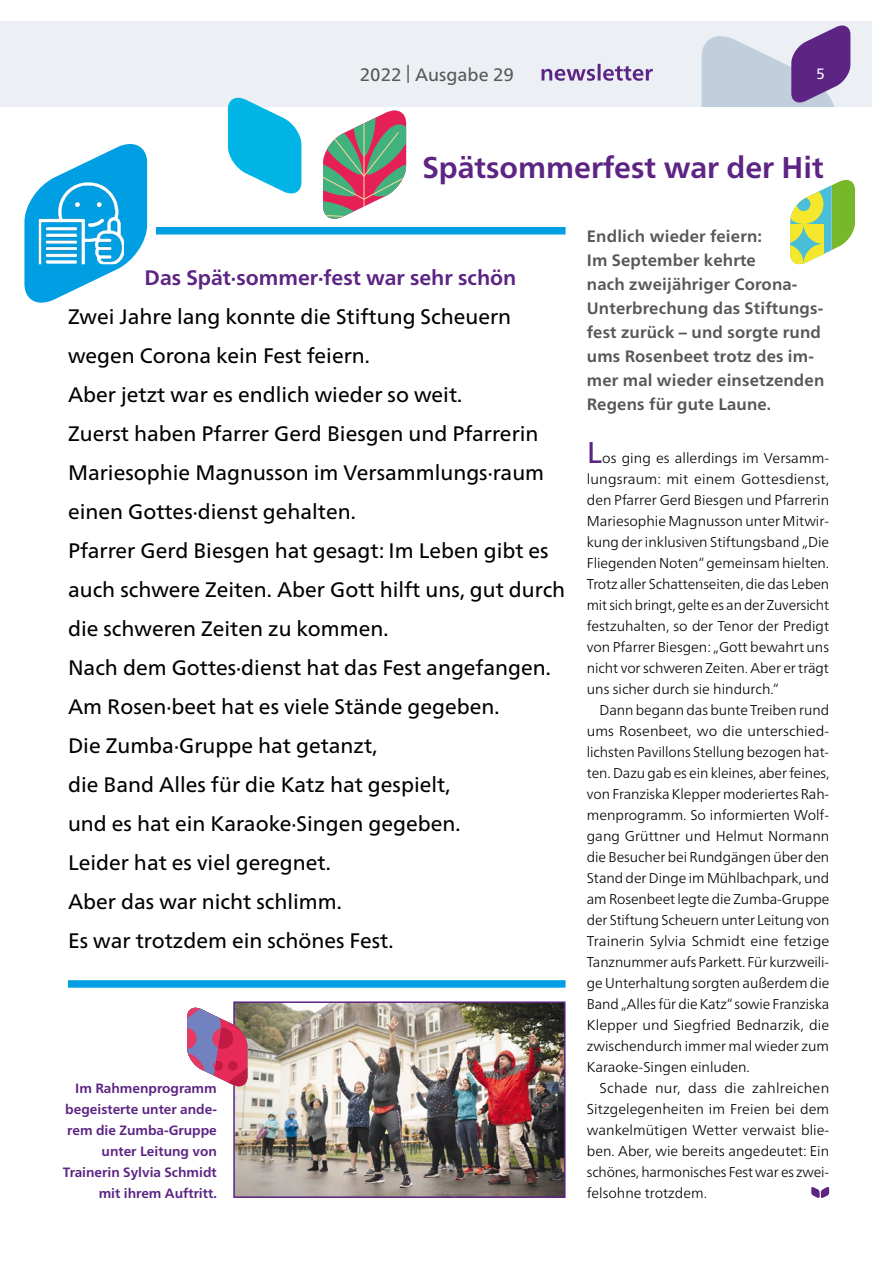
<style>
.page{position:relative;width:893px;height:1263px;background:#fff}
.page>*{position:absolute;margin:0;border:0;box-sizing:border-box;transform-origin:0 0}
.t1{font:700 30px "Frutiger Neue LT Pro";color:#5c2483}
.t2{font:21px/39px "Frutiger Neue LT Pro";color:#000}
.t3{font:700 21px "Frutiger Neue LT Pro";color:#5c2483}
.t4{font:18px "Frutiger Neue LT Pro";color:#575756}
.t5{font:700 16.5px/24px "Frutiger Neue LT Pro";letter-spacing:.01em;color:#575756}
.t6{font:15px "Frutiger Neue LT Pro";color:#fff}
.t7{font:300 14.25px/21px "Frutiger Neue LT Pro";color:#000;text-align:justify}
.t8{font:700 13.5px/21px "Frutiger Neue LT Pro";color:#5c2483;text-align:right}
.s1{font-weight:400;font-size:30px;color:#5c2483}
</style>
<div class="page">
<div style="left:0;top:21px;width:872px;height:85px;background:#ecf0f5"></div>
<svg style="left:702px;top:26px;width:148px;height:80px"></svg>
<svg style="left:541px;top:64px;width:112px;height:17px"></svg>
<div style="left:156px;top:227px;width:410px;height:7px;background:#009fe3"></div>
<div style="left:68px;top:980px;width:498px;height:8px;background:#009fe3"></div>
<svg style="left:24px;top:144px;width:123px;height:159px"></svg>
<img style="left:39px;top:182px;width:85px;height:82px">
<svg style="left:811px;top:1187px;width:18px;height:11px"></svg>
<img style="left:236px;top:1004px;width:327px;height:191px">
<div style="left:233px;top:1001px;width:333px;height:197px;border:2px solid #5c2483"></div>
<svg style="left:187px;top:1008px;width:60px;height:78px"></svg>
<svg style="left:790px;top:180px;width:65px;height:85px"></svg>
<svg style="left:228px;top:98px;width:73px;height:95px"></svg>
<svg style="left:323px;top:111px;width:83px;height:108px"></svg>
<p class="t4" style="left:360px;top:63px;width:156px">2022 | Ausgabe 29</p>
<p class="t6" style="left:816px;top:65px;width:10px">5</p>
<h1 class="t1" style="left:422px;top:150px;width:403px">Spätsommerfest war der Hit</h1>
<h2 class="t3" style="left:145px;top:265px;width:373px">Das Spät·sommer·fest war sehr schön</h2>
<p class="t2" style="left:68px;top:297px;width:499px">Zwei Jahre lang konnte die Stiftung Scheuern wegen Corona kein Fest feiern.<br>Aber jetzt war es endlich wieder so weit.<br>Zuerst haben Pfarrer Gerd Biesgen und Pfarrerin Mariesophie Magnusson im Versammlungs·raum einen Gottes·dienst gehalten.<br>Pfarrer Gerd Biesgen hat gesagt: Im Leben gibt es auch schwere Zeiten. Aber Gott hilft uns, gut durch die schweren Zeiten zu kommen.<br>Nach dem Gottes·dienst hat das Fest angefangen.<br>Am Rosen·beet hat es viele Stände gegeben.<br>Die Zumba·Gruppe hat getanzt,<br>die Band Alles für die Katz hat gespielt,<br>und es hat ein Karaoke·Singen gegeben.<br>Leider hat es viel geregnet.<br>Aber das war nicht schlimm.<br>Es war trotzdem ein schönes Fest.</p>
<p class="t8" style="left:63px;top:1078px;width:156px">Im Rahmenprogramm begeisterte unter ande&shy;rem die Zumba-Gruppe unter Leitung von<br>Trainerin Sylvia Schmidt mit ihrem Auftritt.</p>
<p class="t5" style="left:587px;top:224px;width:239px">Endlich wieder feiern:<br>Im September kehrte<br>nach zweijähriger Corona-<br>Unterbrechung das Stiftungs&shy;fest zurück – und sorgte rund ums Rosenbeet trotz des im&shy;mer mal wieder einsetzenden<br>Regens für gute Laune.</p>
<p class="t7" style="left:587px;top:447px;width:244px"><span class="s1">L</span>os ging es allerdings im Versamm&shy;lungsraum: mit einem Gottesdienst, den Pfarrer Gerd Biesgen und Pfarrerin Mariesophie Magnusson unter Mitwir&shy;kung der inklusiven Stiftungsband „Die Fliegenden Noten“ gemeinsam hielten.<br>Trotz aller Schattenseiten, die das Leben mit sich bringt, gelte es an der Zuversicht festzuhalten, so der Tenor der Predigt von Pfarrer Biesgen: „Gott bewahrt uns nicht vor schweren Zeiten. Aber er trägt uns sicher durch sie hindurch.“</p>
<p class="t7" style="left:587px;top:699px;width:244px;text-indent:13px">Dann begann das bunte Treiben rund ums Rosenbeet, wo die unterschied&shy;lichsten Pavillons Stellung bezogen hat&shy;ten. Dazu gab es ein kleines, aber feines, von Franziska Klepper moderiertes Rah&shy;menprogramm. So informierten Wolf&shy;gang Grüttner und Helmut Normann die Besucher bei Rundgängen über den Stand der Dinge im Mühlbachpark, und am Rosenbeet legte die Zumba-Gruppe der Stiftung Scheuern unter Leitung von Trainerin Sylvia Schmidt eine fetzige Tanznummer aufs Parkett. Für kurzweili&shy;ge Unterhaltung sorgten außerdem die Band „Alles für die Katz“ sowie Franziska Klepper und Siegfried Bednarzik, die zwischendurch immer mal wieder zum Karaoke-Singen einluden.</p>
<p class="t7" style="left:587px;top:1077px;width:244px;text-indent:13px">Schade nur, dass die zahlreichen Sitzgelegenheiten im Freien bei dem wankelmütigen Wetter verwaist blie&shy;ben. Aber, wie bereits angedeutet: Ein schönes, harmonisches Fest war es zwei&shy;felsohne trotzdem.</p>
</div>
